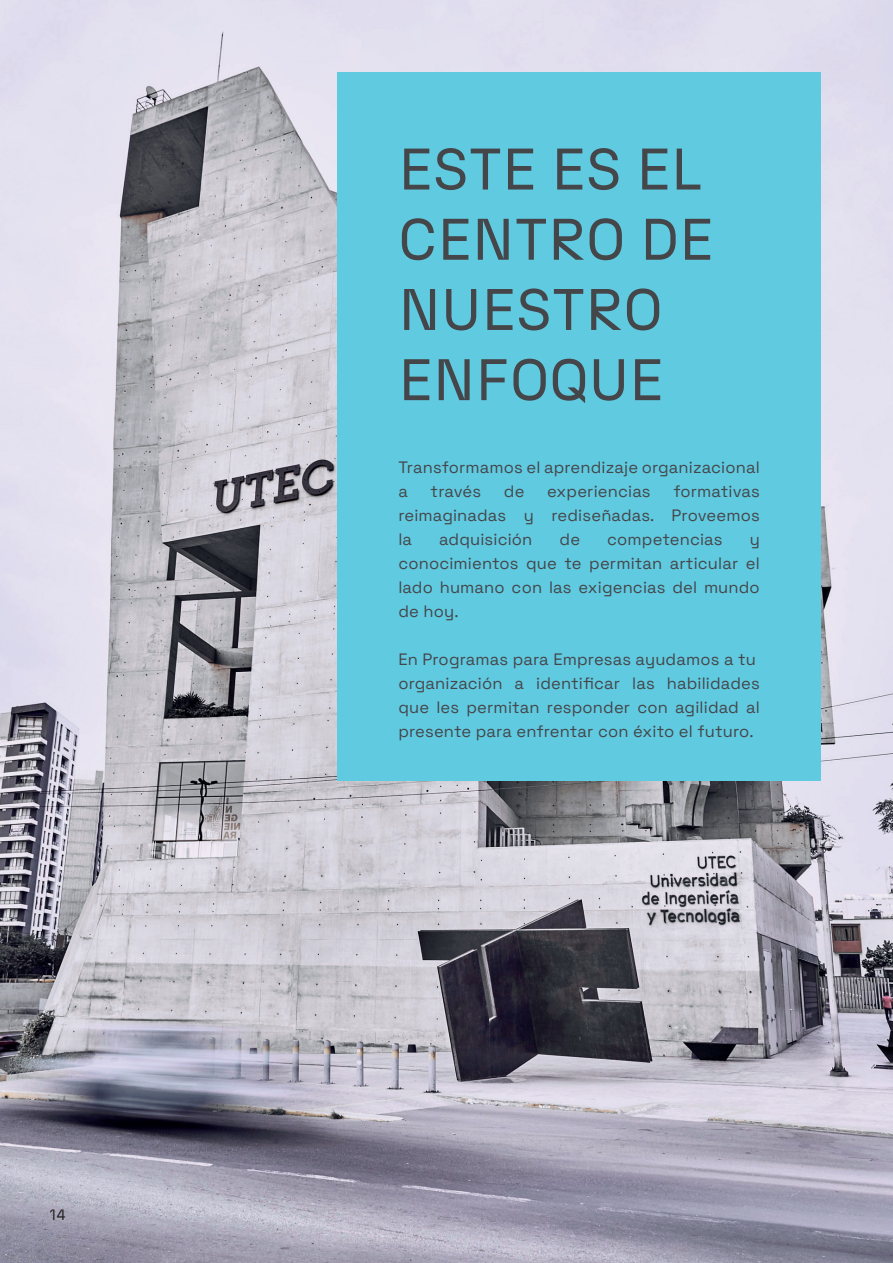
<style>
.page{position:relative;width:893px;height:1263px;background:#fff}
.page>*{position:absolute;margin:0;border:0;box-sizing:border-box;transform-origin:0 0}
.t1{font:58.5px/70.2px "N27";color:#454649}
.t2{font:16.5px/24px "Space Grotesk";letter-spacing:.01em;color:#454649}
.t3{font:15px "N27";color:#231f20}
</style>
<div class="page">
<img style="left:0;top:0;width:893px;height:1263px">
<div style="left:337px;top:72px;width:484px;height:708px;background:#60cae1"></div>
<p class="t3" style="left:50px;top:1205px;width:17px">14</p>
<h1 class="t1" style="left:398px;top:133px;width:317px">ESTE ES EL<br>CENTRO DE<br>NUESTRO<br>ENFOQUE</h1>
<p class="t2" style="left:398px;top:455px;width:363px">Transformamos el aprendizaje organizacional a</p>
<p class="t2" style="left:398px;top:479px;width:363px;text-align:justify;text-indent:275px">formativas reimaginadas y rediseñadas. Proveemos la</p>
<p class="t2" style="left:431px;top:479px;width:52px">través</p>
<p class="t2" style="left:504px;top:479px;width:22px">de</p>
<p class="t2" style="left:547px;top:479px;width:105px">experiencias</p>
<p class="t2" style="left:439px;top:527px;width:95px">adquisición</p>
<p class="t2" style="left:559px;top:527px;width:22px">de</p>
<p class="t2" style="left:607px;top:527px;width:117px">competencias</p>
<p class="t2" style="left:398px;top:527px;width:363px;text-align:justify;text-indent:351px">y conocimientos que te permitan articular el lado humano con las exigencias del mundo de hoy.</p>
<p class="t2" style="left:398px;top:647px;width:363px">En Programas para Empresas ayudamos a tu organización a identificar las habilidades que les permitan responder con agilidad al presente para enfrentar con éxito el futuro.</p>
</div>
